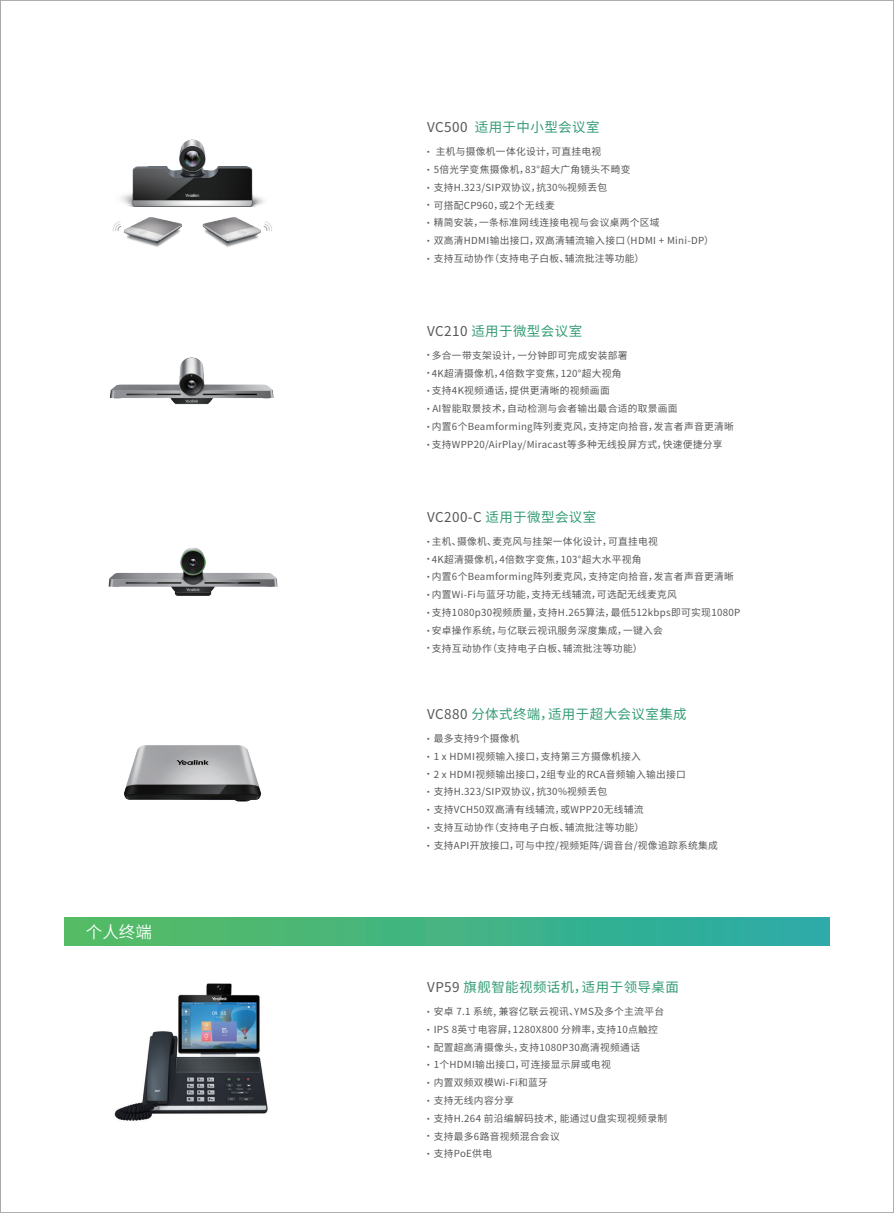
<style>
.page{position:relative;width:894px;height:1213px;background:#fff}
.page>*{position:absolute;margin:0;border:0;box-sizing:border-box;transform-origin:0 0}
.t1{font:16.5px "Source Han Sans CN";color:#fff}
.t2{font:13.5px "Source Han Sans CN";letter-spacing:.03em;color:#349c75}
.t3{font:9.75px "Source Han Sans CN";letter-spacing:.03em;color:#57585a}
.s1{color:#57585a}
.s2{font-size:7.5px}
</style>
<div class="page">
<img style="left:113px;top:139px;width:159px;height:108px">
<img style="left:108px;top:547px;width:170px;height:49px">
<svg style="left:893px;top:0;width:1px;height:1213px"></svg>
<img style="left:124px;top:745px;width:137px;height:57px">
<div style="left:64px;top:918px;width:766px;height:28px;background:linear-gradient(to right,#58bc60,#2aaba8)"></div>
<img style="left:114px;top:983px;width:154px;height:138px">
<img style="left:109px;top:357px;width:165px;height:48px">
<h1 class="t1" style="left:86px;top:923px;width:67px">个人终端</h1>
<h2 class="t2" style="left:427px;top:120px;width:174px"><span class="s1">VC500</span> 适用于中小型会议室</h2>
<p class="t3" style="left:427px;top:146px;width:176px"><span class="s2">•</span> 主机与摄像机一体化设计，可直挂电视</p>
<p class="t3" style="left:427px;top:164px;width:205px"><span class="s2">•</span> 5倍光学变焦摄像机，83°超大广角镜头不畸变</p>
<p class="t3" style="left:427px;top:182px;width:181px"><span class="s2">•</span> 支持H.323/SIP双协议，抗30%视频丢包</p>
<p class="t3" style="left:427px;top:200px;width:129px"><span class="s2">•</span> 可搭配CP960，或2个无线麦</p>
<p class="t3" style="left:427px;top:217px;width:234px"><span class="s2">•</span> 精简安装，一条标准网线连接电视与会议桌两个区域</p>
<p class="t3" style="left:427px;top:235px;width:288px"><span class="s2">•</span> 双高清HDMI输出接口，双高清辅流输入接口（HDMI + Mini-DP）</p>
<p class="t3" style="left:427px;top:253px;width:219px"><span class="s2">•</span> 支持互动协作（支持电子白板、辅流批注等功能）</p>
<h2 class="t2" style="left:427px;top:323px;width:156px"><span class="s1">VC210</span> 适用于微型会议室</h2>
<p class="t3" style="left:427px;top:350px;width:202px"><span class="s2">•</span> 多合一带支架设计，一分钟即可完成安装部署</p>
<p class="t3" style="left:427px;top:367px;width:196px"><span class="s2">•</span> 4K超清摄像机，4倍数字变焦，120°超大视角</p>
<p class="t3" style="left:427px;top:385px;width:184px"><span class="s2">•</span> 支持4K视频通话，提供更清晰的视频画面</p>
<p class="t3" style="left:427px;top:403px;width:252px"><span class="s2">•</span> AI智能取景技术，自动检测与会者输出最合适的取景画面</p>
<p class="t3" style="left:427px;top:421px;width:308px"><span class="s2">•</span> 内置6个Beamforming阵列麦克风，支持定向拾音，发言者声音更清晰</p>
<p class="t3" style="left:427px;top:439px;width:297px"><span class="s2">•</span> 支持WPP20/AirPlay/Miracast等多种无线投屏方式，快速便捷分享</p>
<h2 class="t2" style="left:427px;top:509px;width:171px"><span class="s1">VC200-C</span> 适用于微型会议室</h2>
<p class="t3" style="left:427px;top:535px;width:232px"><span class="s2">•</span> 主机、摄像机、麦克风与挂架一体化设计，可直挂电视</p>
<p class="t3" style="left:427px;top:553px;width:216px"><span class="s2">•</span> 4K超清摄像机，4倍数字变焦，103°超大水平视角</p>
<p class="t3" style="left:427px;top:571px;width:308px"><span class="s2">•</span> 内置6个Beamforming阵列麦克风，支持定向拾音，发言者声音更清晰</p>
<p class="t3" style="left:427px;top:589px;width:251px"><span class="s2">•</span> 内置Wi-Fi与蓝牙功能，支持无线辅流，可选配无线麦克风</p>
<p class="t3" style="left:427px;top:607px;width:315px"><span class="s2">•</span> 支持1080p30视频质量，支持H.265算法，最低512kbps即可实现1080P</p>
<p class="t3" style="left:427px;top:625px;width:237px"><span class="s2">•</span> 安卓操作系统，与亿联云视讯服务深度集成，一键入会</p>
<p class="t3" style="left:427px;top:642px;width:217px"><span class="s2">•</span> 支持互动协作（支持电子白板、辅流批注等功能）</p>
<h2 class="t2" style="left:427px;top:706px;width:261px"><span class="s1">VC880</span> 分体式终端，适用于超大会议室集成</h2>
<p class="t3" style="left:427px;top:733px;width:94px"><span class="s2">•</span> 最多支持9个摄像机</p>
<p class="t3" style="left:427px;top:750px;width:215px"><span class="s2">•</span> 1 x HDMI视频输入接口，支持第三方摄像机接入</p>
<p class="t3" style="left:427px;top:768px;width:260px"><span class="s2">•</span> 2 x HDMI视频输出接口，2组专业的RCA音频输入输出接口</p>
<p class="t3" style="left:427px;top:786px;width:181px"><span class="s2">•</span> 支持H.323/SIP双协议，抗30%视频丢包</p>
<p class="t3" style="left:427px;top:804px;width:218px"><span class="s2">•</span> 支持VCH50双高清有线辅流，或WPP20无线辅流</p>
<p class="t3" style="left:427px;top:822px;width:219px"><span class="s2">•</span> 支持互动协作（支持电子白板、辅流批注等功能）</p>
<p class="t3" style="left:427px;top:839px;width:292px"><span class="s2">•</span> 支持API开放接口，可与中控/视频矩阵/调音台/视像追踪系统集成</p>
<h2 class="t2" style="left:427px;top:979px;width:253px"><span class="s1">VP59</span> 旗舰智能视频话机，适用于领导桌面</h2>
<p class="t3" style="left:427px;top:1006px;width:238px"><span class="s2">•</span> 安卓 7.1 系统, 兼容亿联云视讯、YMS及多个主流平台</p>
<p class="t3" style="left:427px;top:1023px;width:232px"><span class="s2">•</span> IPS 8英寸电容屏，1280X800 分辨率，支持10点触控</p>
<p class="t3" style="left:427px;top:1041px;width:214px"><span class="s2">•</span> 配置超高清摄像头，支持1080P30高清视频通话</p>
<p class="t3" style="left:427px;top:1059px;width:185px"><span class="s2">•</span> 1个HDMI输出接口，可连接显示屏或电视</p>
<p class="t3" style="left:427px;top:1077px;width:122px"><span class="s2">•</span> 内置双频双模Wi-Fi和蓝牙</p>
<p class="t3" style="left:427px;top:1095px;width:88px"><span class="s2">•</span> 支持无线内容分享</p>
<p class="t3" style="left:427px;top:1112px;width:241px"><span class="s2">•</span> 支持H.264 前沿编解码技术, 能通过U盘实现视频录制</p>
<p class="t3" style="left:427px;top:1130px;width:134px"><span class="s2">•</span> 支持最多6路音视频混合会议</p>
<p class="t3" style="left:427px;top:1148px;width:66px"><span class="s2">•</span> 支持PoE供电</p>
</div>
